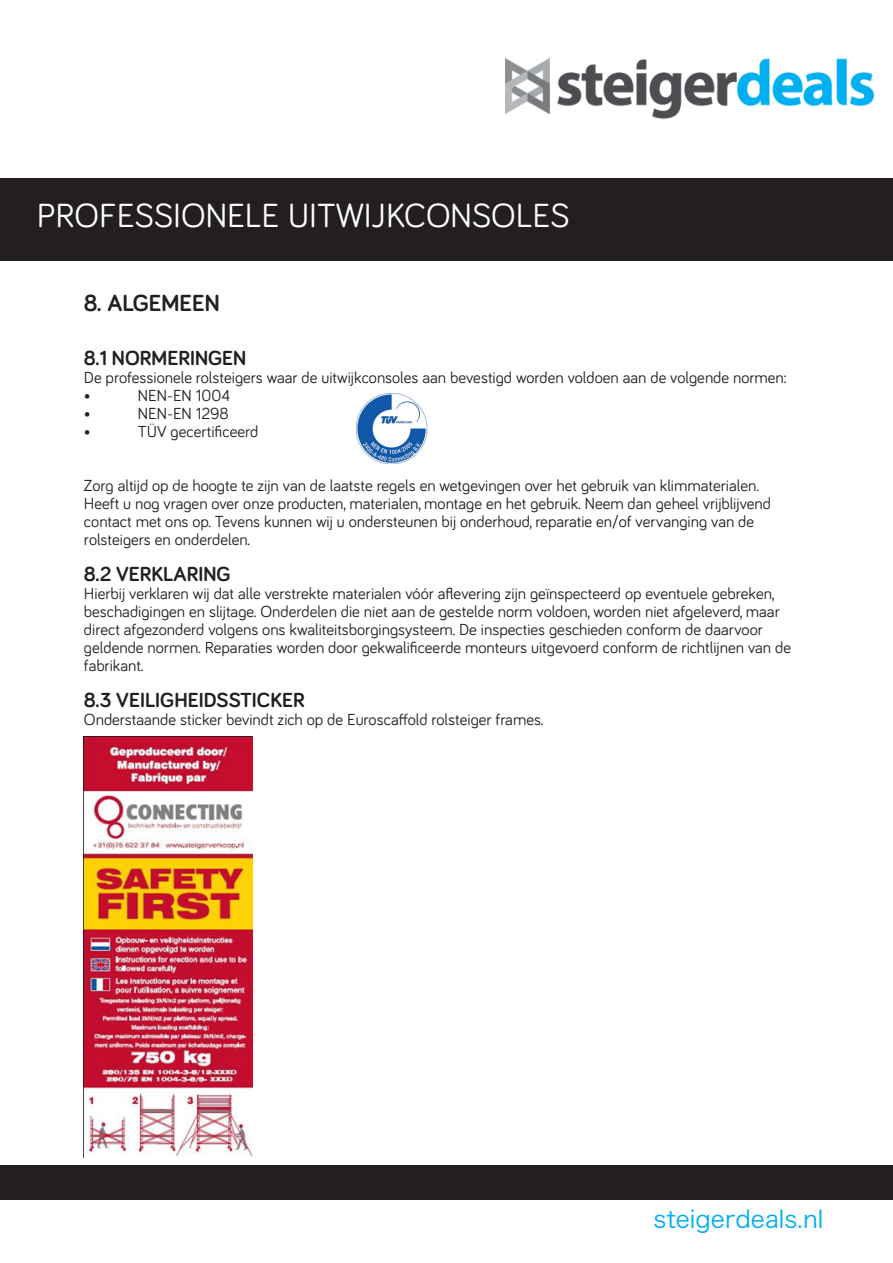
<style>
.page{position:relative;width:893px;height:1263px;background:#fff}
.page>*{position:absolute;margin:0;border:0;box-sizing:border-box;transform-origin:0 0}
.t1{font:34.5px "Bariol";color:#fff}
.t2{font:24px "Hira Kaku Pro W3";color:#00aeef}
.t3{font:700 24px "Bariol";color:#231f20}
.t4{font:700 21px "Bariol";color:#231f20}
.t5{font:16.5px/18px "Bariol";color:#231f20}
</style>
<div class="page">
<div style="left:0;top:178px;width:893px;height:86px;background:#231f20"></div>
<div style="left:0;top:261px;width:893px;height:5px;background:#fff"></div>
<div style="left:0;top:1165px;width:893px;height:35px;background:#231f20"></div>
<img style="left:84px;top:736px;width:169px;height:422px">
<img style="left:356px;top:393px;width:72px;height:70px">
<img style="left:505px;top:57px;width:370px;height:63px">
<p class="t1" style="left:37px;top:192px;width:534px">PROFESSIONELE UITWIJKCONSOLES</p>
<p class="t3" style="left:84px;top:286px;width:137px">8. ALGEMEEN</p>
<p class="t4" style="left:84px;top:343px;width:164px">8.1 NORMERINGEN</p>
<p class="t5" style="left:84px;top:367px;width:704px">De professionele rolsteigers waar de uitwijkconsoles aan bevestigd worden voldoen aan de volgende normen:</p>
<p class="t5" style="left:84px;top:385px;width:8px">•</p>
<p class="t5" style="left:138px;top:385px;width:94px">NEN-EN 1004</p>
<p class="t5" style="left:84px;top:403px;width:8px">•</p>
<p class="t5" style="left:138px;top:403px;width:92px">NEN-EN 1298</p>
<p class="t5" style="left:84px;top:421px;width:8px">•</p>
<p class="t5" style="left:138px;top:421px;width:122px">TÜV gecertificeerd</p>
<p class="t5" style="left:84px;top:475px;width:676px">Zorg altijd op de hoogte te zijn van de laatste regels en wetgevingen over het gebruik van klimmaterialen.</p>
<p class="t5" style="left:84px;top:493px;width:689px">Heeft u nog vragen over onze producten, materialen, montage en het gebruik. Neem dan geheel vrijblijvend contact met ons op. Tevens kunnen wij u ondersteunen bij onderhoud, reparatie en/of vervanging van de rolsteigers en onderdelen.</p>
<p class="t4" style="left:84px;top:559px;width:148px">8.2 VERKLARING</p>
<p class="t5" style="left:84px;top:583px;width:709px">Hierbij verklaren wij dat alle verstrekte materialen vóór aflevering zijn geïnspecteerd op eventuele gebreken, beschadigingen en slijtage. Onderdelen die niet aan de gestelde norm voldoen, worden niet afgeleverd, maar direct afgezonderd volgens ons kwaliteitsborgingsysteem. De inspecties geschieden conform de daarvoor geldende normen. Reparaties worden door gekwalificeerde monteurs uitgevoerd conform de richtlijnen van de fabrikant.</p>
<p class="t4" style="left:84px;top:685px;width:222px">8.3 VEILIGHEIDSSTICKER</p>
<p class="t5" style="left:84px;top:709px;width:461px">Onderstaande sticker bevindt zich op de Euroscaffold rolsteiger frames.</p>
<p class="t2" style="left:653px;top:1198px;width:171px">steigerdeals.nl</p>
</div>
